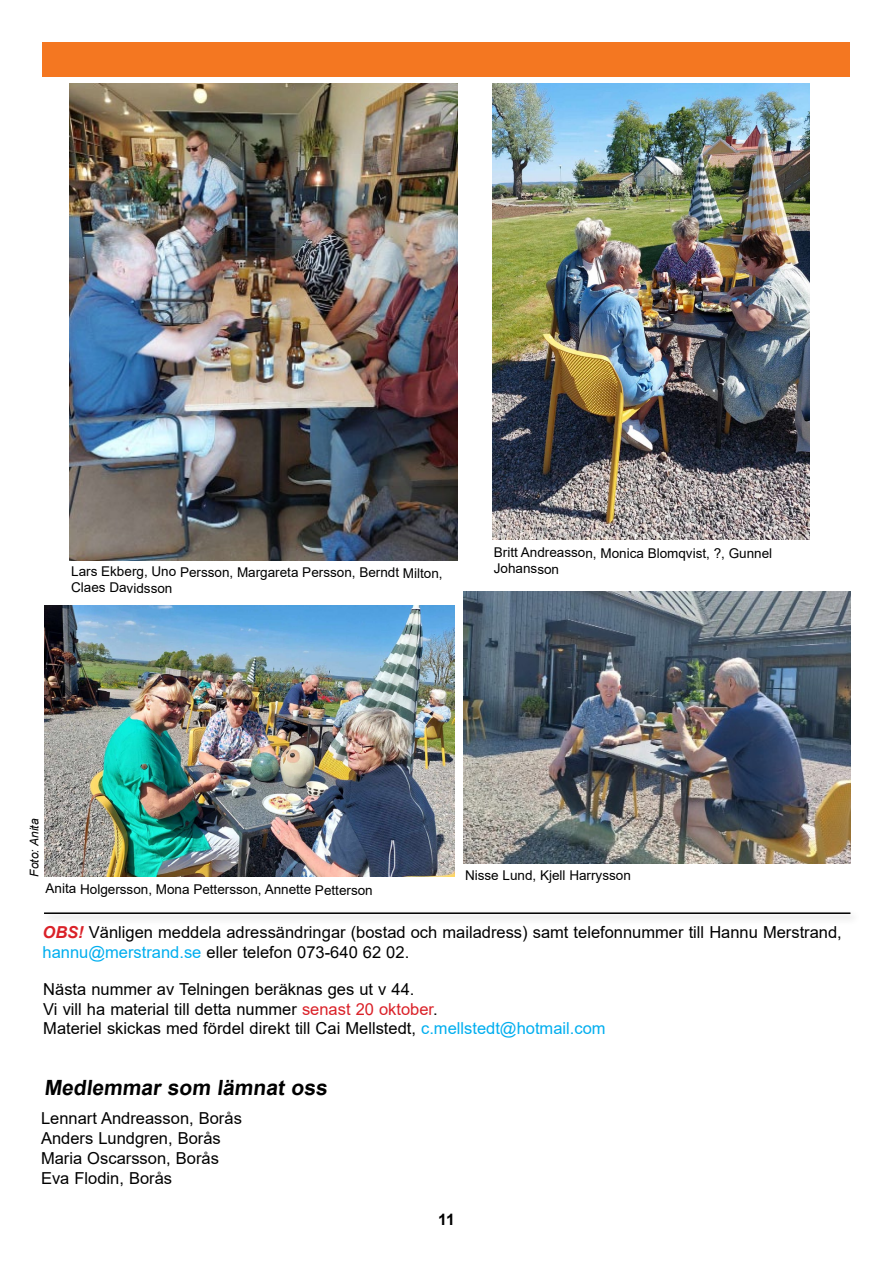
<style>
.page{position:relative;width:893px;height:1263px;background:#fff}
.page>*{position:absolute;margin:0;border:0;box-sizing:border-box;transform-origin:0 0}
.t1{font:700 21px "Arial";color:#000}
.t2{font:16.5px/20px "Arial";color:#000}
.t3{font:700 15.75px "Arial";color:#000}
.t4{font:13.5px/15.6px "Arial";letter-spacing:-.005em;color:#000}
.t5{font:italic 12px "Arial";color:#000}
.s1{font-weight:700;font-style:italic;color:#da2128}
.s2{color:#00aeef}
.s3{color:#da2128}
</style>
<div class="page">
<div style="left:43px;top:43px;width:807px;height:34px;background:#f47721"></div>
<img style="left:463px;top:592px;width:387px;height:271px">
<img style="left:492px;top:84px;width:318px;height:455px">
<img style="left:44px;top:606px;width:411px;height:270px">
<img style="left:70px;top:83px;width:388px;height:477px">
<div style="left:42px;top:910px;width:819px;height:15px;background:#f6f6f6"></div>
<hr style="left:44px;top:912px;width:806px;height:2px;background:#000">
<p class="t4" style="left:71px;top:564px;width:373px">Lars Ekberg, Uno Persson, Margareta Persson, Berndt Milton,<br>Claes Davidsson</p>
<p class="t4" style="left:494px;top:545px;width:280px">Britt Andreasson, Monica Blomqvist, ?, Gunnel<br>Johansson</p>
<p class="t5" style="left:26px;top:877px;width:59px;rotate:-90deg">Foto: Anita</p>
<p class="t4" style="left:46px;top:881px;width:329px">Anita Holgersson, Mona Pettersson, Annette Petterson</p>
<p class="t4" style="left:465px;top:867px;width:167px">Nisse Lund, Kjell Harrysson</p>
<p class="t2" style="left:43px;top:922px;width:801px"><span class="s1">OBS!</span> Vänligen meddela adressändringar (bostad och mailadress) samt telefonnummer till Hannu Merstrand, <span class="s2">hannu@merstrand.se</span> eller telefon 073-640 62 02.</p>
<p class="t2" style="left:43px;top:979px;width:564px">Nästa nummer av Telningen beräknas ges ut v 44.<br>Vi vill ha material till detta nummer <span class="s3">senast 20 oktober</span>.<br>Materiel skickas med fördel direkt till Cai Mellstedt, <span class="s2">c.mellstedt@hotmail.com</span></p>
<p class="t1" style="left:44px;top:1073px;width:288px">Medlemmar som lämnat oss</p>
<p class="t2" style="left:41px;top:1108px;width:202px">Lennart Andreasson, Borås<br>Anders Lundgren, Borås<br>Maria Oscarsson, Borås<br>Eva Flodin, Borås</p>
<p class="t3" style="left:438px;top:1208px;width:18px">11</p>
</div>
